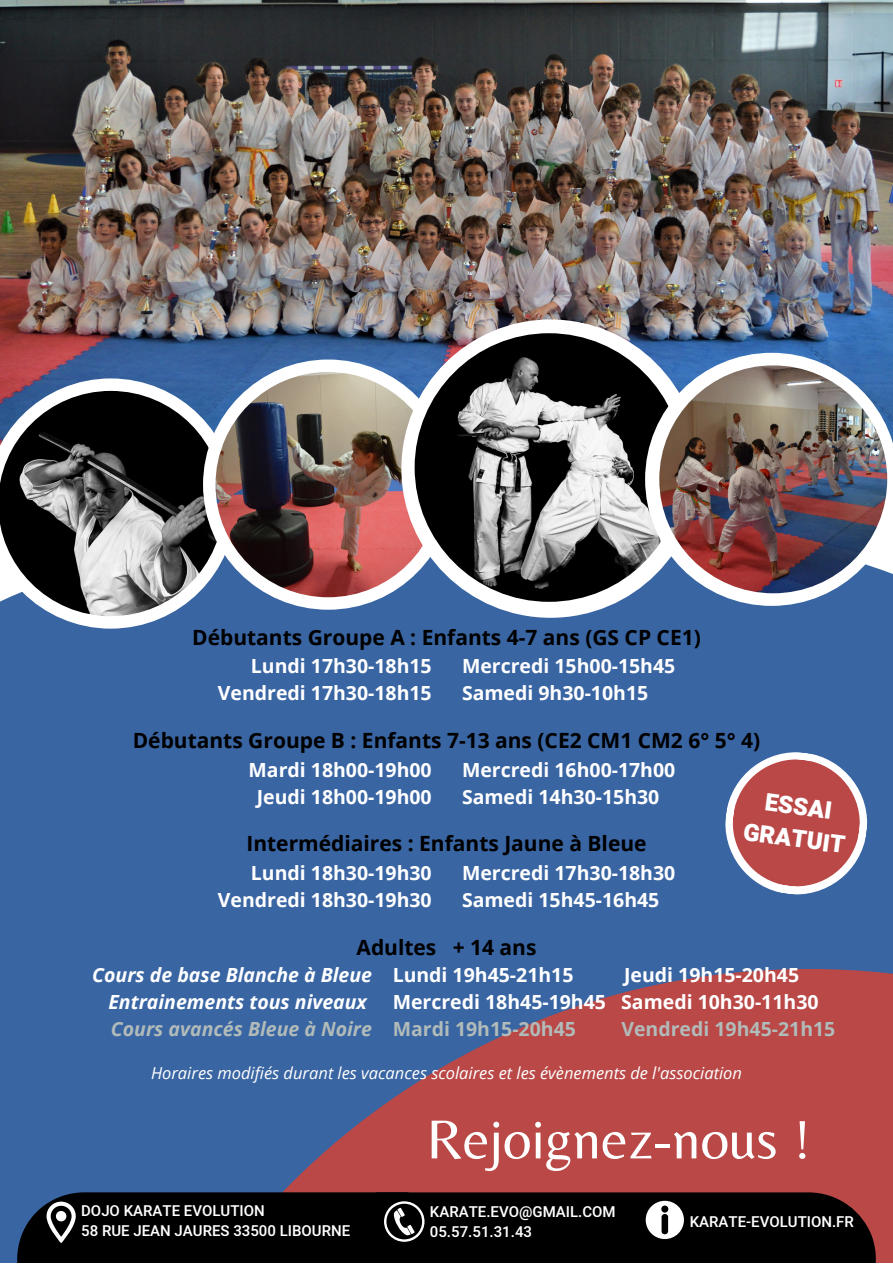
<style>
.page{position:relative;width:893px;height:1264px;background:#fff}
.page>*{position:absolute;margin:0;border:0;box-sizing:border-box;transform-origin:0 0}
.t1{font:57px "Belleza";color:#fff}
.t2{font:900 24px "Heebo";color:#fff}
.t3{font:700 21px "Open Sans";color:#000}
.t4{font:700 19.5px "Open Sans";color:#fff}
.t5{font:italic 700 19.5px "Open Sans";color:#fff}
.t6{font:700 19.5px "Open Sans";color:#b1bbb9}
.t7{font:italic 700 19.5px "Open Sans";color:#b1bbb9}
.t8{font:italic 16.5px "Open Sans";color:#fff}
.t9{font:500 15px "Heebo";color:#fff}
</style>
<div class="page">
<img style="left:0;top:0;width:892px;height:372px">
<div style="left:0;top:503px;width:892px;height:759px;background:#3965a3"></div>
<svg style="left:283px;top:969px;width:609px;height:293px;fill:#b94847"></svg>
<svg style="left:0;top:378px;width:236px;height:250px"></svg>
<img style="left:0;top:391px;width:223px;height:225px">
<div style="left:203px;top:359px;width:250px;height:250px;background:#fff;border-radius:50%"></div>
<img style="left:215px;top:372px;width:226px;height:225px;border-radius:50%">
<div style="left:401px;top:319px;width:298px;height:298px;background:#fff;border-radius:50%"></div>
<img style="left:414px;top:333px;width:269px;height:269px;border-radius:50%">
<svg style="left:645px;top:353px;width:247px;height:253px"></svg>
<img style="left:659px;top:365px;width:228px;height:228px;border-radius:50%">
<div style="left:376px;top:1192px;width:499px;height:70px;background:#000"></div>
<div style="left:17px;top:1192px;width:391px;height:70px;background:#000"></div>
<svg style="left:47px;top:1201px;width:29px;height:42px"></svg>
<svg style="left:384px;top:1201px;width:40px;height:40px"></svg>
<svg style="left:645px;top:1200px;width:39px;height:38px"></svg>
<svg style="left:725px;top:752px;width:143px;height:143px"></svg>
<p class="t3" style="left:192px;top:622px;width:510px">Débutants Groupe A : Enfants 4-7 ans (GS CP CE1)</p>
<p class="t4" style="left:251px;top:652px;width:182px">Lundi 17h30-18h15</p>
<p class="t4" style="left:218px;top:679px;width:215px">Vendredi 17h30-18h15</p>
<p class="t4" style="left:462px;top:652px;width:215px">Mercredi 15h00-15h45</p>
<p class="t4" style="left:462px;top:679px;width:188px">Samedi 9h30-10h15</p>
<p class="t3" style="left:133px;top:725px;width:629px">Débutants Groupe B : Enfants 7-13 ans (CE2 CM1 CM2 6° 5° 4)</p>
<p class="t4" style="left:248px;top:756px;width:185px">Mardi 18h00-19h00</p>
<p class="t4" style="left:257px;top:782px;width:176px">Jeudi 18h00-19h00</p>
<p class="t4" style="left:462px;top:756px;width:215px">Mercredi 16h00-17h00</p>
<p class="t4" style="left:462px;top:782px;width:199px">Samedi 14h30-15h30</p>
<p class="t3" style="left:246px;top:829px;width:401px">Intermédiaires : Enfants Jaune à Bleue</p>
<p class="t4" style="left:251px;top:859px;width:182px">Lundi 18h30-19h30</p>
<p class="t4" style="left:218px;top:886px;width:215px">Vendredi 18h30-19h30</p>
<p class="t4" style="left:462px;top:859px;width:215px">Mercredi 17h30-18h30</p>
<p class="t4" style="left:462px;top:886px;width:199px">Samedi 15h45-16h45</p>
<p class="t3" style="left:356px;top:932px;width:181px">Adultes + 14 ans</p>
<p class="t2" style="left:767px;top:784px;width:69px;rotate:8deg">ESSAI</p>
<p class="t2" style="left:745px;top:814px;width:104px;rotate:8deg">GRATUIT</p>
<p class="t5" style="left:92px;top:961px;width:281px">Cours de base Blanche à Bleue</p>
<p class="t5" style="left:108px;top:988px;width:260px">Entrainements tous niveaux</p>
<p class="t7" style="left:111px;top:1015px;width:262px">Cours avancés Bleue à Noire</p>
<p class="t4" style="left:392px;top:961px;width:182px">Lundi 19h45-21h15</p>
<p class="t4" style="left:624px;top:961px;width:176px">Jeudi 19h15-20h45</p>
<p class="t4" style="left:392px;top:988px;width:427px">Mercredi 18h45-19h45 Samedi 10h30-11h30</p>
<p class="t6" style="left:392px;top:1015px;width:185px">Mardi 19h15-20h45</p>
<p class="t6" style="left:621px;top:1015px;width:215px">Vendredi 19h45-21h15</p>
<p class="t8" style="left:151px;top:1060px;width:592px">Horaires modifiés durant les vacances scolaires et les évènements de l'association</p>
<p class="t9" style="left:81px;top:1200px;width:185px">DOJO KARATE EVOLUTION</p>
<p class="t9" style="left:81px;top:1220px;width:270px">58 RUE JEAN JAURES 33500 LIBOURNE</p>
<p class="t1" style="left:426px;top:1105px;width:386px">Rejoignez-nous !</p>
<p class="t9" style="left:430px;top:1200px;width:187px">KARATE.EVO@GMAIL.COM</p>
<p class="t9" style="left:430px;top:1221px;width:104px">05.57.51.31.43</p>
<p class="t9" style="left:689px;top:1211px;width:166px">KARATE-EVOLUTION.FR</p>
</div>
